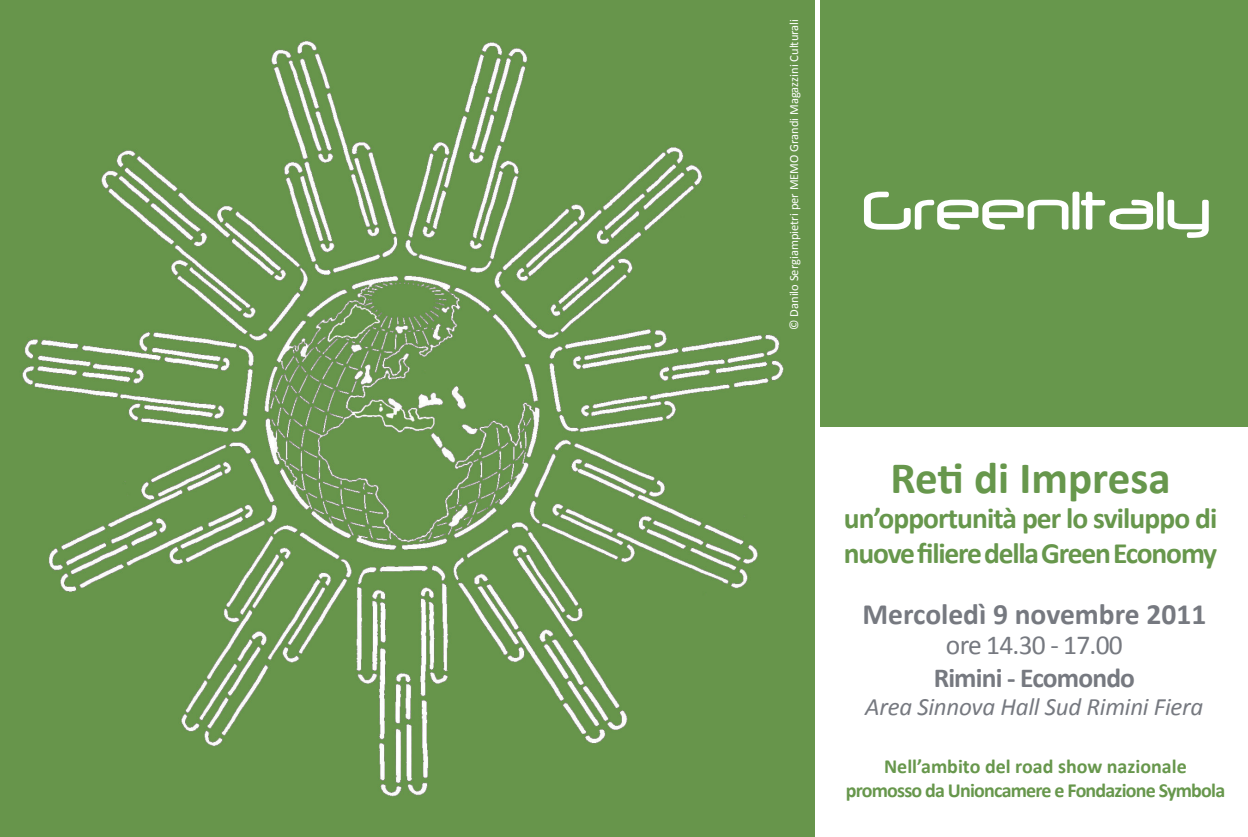
<style>
.page{position:relative;width:1248px;height:837px;background:#fff}
.page>*{position:absolute;margin:0;border:0;box-sizing:border-box;transform-origin:0 0}
.t1{font:63.75px "STOMP Neuropol";color:#fff}
.t2{font:700 45px "Calibri";color:#67974c}
.t3{font:700 29.5px/35px "Calibri";letter-spacing:-.04em;color:#67974c}
.t4{font:700 29.5px "Calibri";color:#767980}
.t5{font:700 27.5px "Calibri";letter-spacing:-.03em;color:#767980}
.t6{font:27.5px "Calibri";letter-spacing:-.03em;color:#767980}
.t7{font:italic 25px "Calibri";letter-spacing:-.01em;color:#767980}
.t8{font:700 20px "Calibri";letter-spacing:-.04em;color:#67974c}
.t9{font:700 20px "Calibri";color:#67974c}
.t10{font:12.5px "Calibri";color:#fff}
</style>
<div class="page">
<div style="left:820px;top:0;width:427px;height:426px;background:#67974c"></div>
<img style="left:0;top:0;width:814px;height:836px">
<p class="t10" style="left:786px;top:330px;width:312px;rotate:-90deg">© Danilo Sergiampietri per MEMO Grandi Magazzini Culturali</p>
<p class="t1" style="left:859px;top:178px;width:350px">GreenItaly</p>
<p class="t2" style="left:890px;top:450px;width:281px">Reti di Impresa</p>
<p class="t3" style="left:843px;top:499px;width:375px">un’opportunità per lo sviluppo di nuove filiere della Green Economy</p>
<p class="t4" style="left:862px;top:596px;width:345px">Mercoledì 9 novembre 2011</p>
<p class="t6" style="left:945px;top:628px;width:178px">ore 14.30 - 17.00</p>
<p class="t5" style="left:933px;top:660px;width:203px">Rimini - Ecomondo</p>
<p class="t7" style="left:865px;top:690px;width:340px">Area Sinnova Hall Sud Rimini Fiera</p>
<p class="t9" style="left:884px;top:753px;width:304px">Nell’ambito del road show nazionale</p>
<p class="t8" style="left:845px;top:777px;width:381px">promosso da Unioncamere e Fondazione Symbola</p>
</div>
